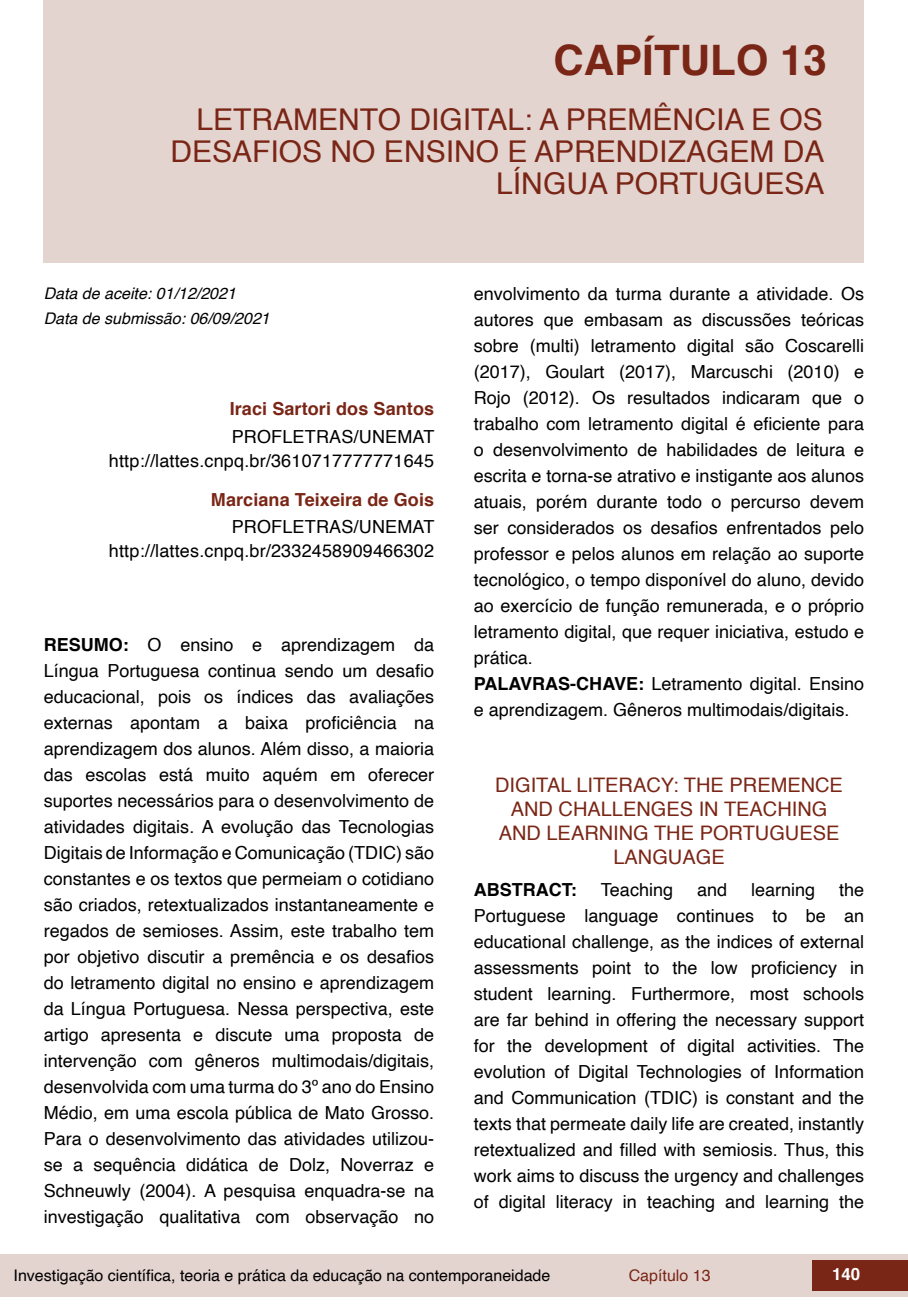
<style>
.page{position:relative;width:908px;height:1304px;background:#fff}
.page>*{position:absolute;margin:0;border:0;box-sizing:border-box;transform-origin:0 0}
.t1{font:700 42px "Helvetica";color:#7a2616}
.t2{font:30px/32px "Helvetica";color:#7a2616;text-align:right}
.t3{font:20px/24px "Helvetica";color:#7a2616;text-align:center}
.t4{font:18px/26px "Helvetica";color:#000;text-align:right}
.t5{font:700 18px "Helvetica";letter-spacing:.005em;color:#7a2616}
.t6{font:700 18px "Helvetica";color:#000}
.t7{font:700 16.8px "Helvetica";color:#fff}
.t8{font:16px "Helvetica";color:#000}
.t9{font:italic 16px "Helvetica";color:#000}
.t10{font:16px "Helvetica";color:#7a2616}
.s1{font-weight:700}
</style>
<div class="page">
<div style="left:0;top:1254px;width:906px;height:43px;background:#e4d4d0"></div>
<div style="left:812px;top:1261px;width:95px;height:30px;background:#7a2616"></div>
<div style="left:44px;top:0;width:819px;height:263px;background:#e4d4d0"></div>
<h1 class="t1" style="left:553px;top:26px;width:275px">CAPÍTULO 13</h1>
<h2 class="t2" style="left:170px;top:104px;width:655px">LETRAMENTO DIGITAL: A PREMÊNCIA E OS<br>DESAFIOS NO ENSINO E APRENDIZAGEM DA<br>LÍNGUA PORTUGUESA</h2>
<p class="t9" style="left:44px;top:280px;width:194px">Data de aceite: 01/12/2021</p>
<p class="t9" style="left:44px;top:306px;width:227px">Data de submissão: 06/09/2021</p>
<p class="t5" style="left:230px;top:395px;width:206px">Iraci Sartori dos Santos</p>
<p class="t4" style="left:109px;top:425px;width:327px;line-height:24px">PROFLETRAS/UNEMAT http://lattes.cnpq.br/3610717777771645</p>
<p class="t5" style="left:211px;top:485px;width:224px">Marciana Teixeira de Gois</p>
<p class="t4" style="left:109px;top:516px;width:327px;line-height:24px">PROFLETRAS/UNEMAT http://lattes.cnpq.br/2332458909466302</p>
<p class="t4" style="left:44px;top:633px;width:392px;text-align:justify"><span class="s1">RESUMO:</span> O ensino e aprendizagem da Língua Portuguesa continua sendo um desafio educacional, pois os índices das avaliações externas apontam a baixa proficiência na aprendizagem dos alunos. Além disso, a maioria das escolas está muito aquém em oferecer suportes necessários para o desenvolvimento de atividades digitais. A evolução das Tecnologias Digitais de Informação e Comunicação (TDIC) são constantes e os textos que permeiam o cotidiano são criados, retextualizados instantaneamente e regados de semioses. Assim, este trabalho tem por objetivo discutir a premência e os desafios do letramento digital no ensino e aprendizagem da Língua Portuguesa. Nessa perspectiva, este artigo apresenta e discute uma proposta de intervenção com gêneros multimodais/digitais, desenvolvida com uma turma do 3º ano do Ensino Médio, em uma escola pública de Mato Grosso.<br>Para o desenvolvimento das atividades utilizou&shy;se a sequência didática de Dolz, Noverraz e Schneuwly (2004). A pesquisa enquadra-se na investigação qualitativa com observação no</p>
<p class="t4" style="left:473px;top:281px;width:392px;text-align:left">envolvimento da turma durante a atividade. Os autores que embasam as discussões teóricas sobre (multi) letramento digital são Coscarelli (2017), Goulart (2017), Marcuschi (2010) e Rojo (2012). Os resultados indicaram que o trabalho com letramento digital é eficiente para o desenvolvimento de habilidades de leitura e escrita e torna-se atrativo e instigante aos alunos atuais, porém durante todo o percurso devem ser considerados os desafios enfrentados pelo professor e pelos alunos em relação ao suporte tecnológico, o tempo disponível do aluno, devido ao exercício de função remunerada, e o próprio letramento digital, que requer iniciativa, estudo e prática.<br><span class="s1">PALAVRAS-CHAVE:</span> Letramento digital. Ensino e aprendizagem. Gêneros multimodais/digitais.</p>
<p class="t3" style="left:495px;top:774px;width:349px">DIGITAL LITERACY: THE PREMENCE<br>AND CHALLENGES IN TEACHING<br>AND LEARNING THE PORTUGUESE<br>LANGUAGE</p>
<p class="t6" style="left:473px;top:875px;width:104px">ABSTRACT:</p>
<p class="t4" style="left:600px;top:877px;width:74px">Teaching</p>
<p class="t4" style="left:696px;top:877px;width:32px">and</p>
<p class="t4" style="left:750px;top:877px;width:66px">learning</p>
<p class="t4" style="left:473px;top:877px;width:392px;text-align:justify;text-indent:365px">the Portuguese language continues to be an educational challenge, as the indices of external assessments point to the low proficiency in student learning. Furthermore, most schools are far behind in offering the necessary support for the development of digital activities. The evolution of Digital Technologies of Information and Communication (TDIC) is constant and the texts that permeate daily life are created, instantly retextualized and filled with semiosis. Thus, this work aims to discuss the urgency and challenges of digital literacy in teaching and learning the</p>
<p class="t8" style="left:14px;top:1263px;width:538px">Investigação científica, teoria e prática da educação na contemporaneidade</p>
<p class="t10" style="left:628px;top:1263px;width:83px">Capítulo 13</p>
<p class="t7" style="left:831px;top:1261px;width:30px">140</p>
</div>
